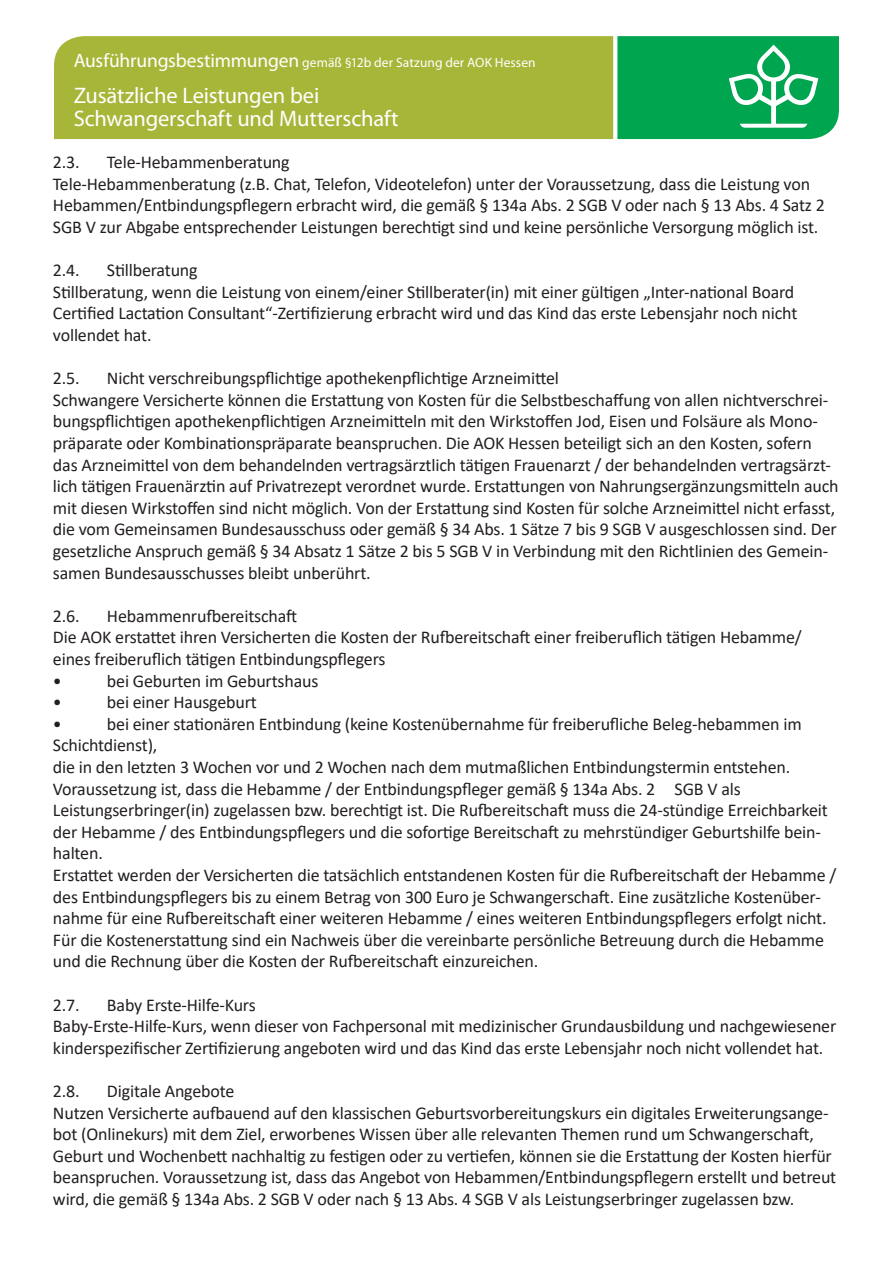
<style>
.page{position:relative;width:893px;height:1263px;background:#fff}
.page>*{position:absolute;margin:0;border:0;box-sizing:border-box;transform-origin:0 0}
.t1{font:22.5px/22.8px "Myriad Pro";letter-spacing:-.01em;color:#fff}
.t2{font:18px/21.6px "Calibri";letter-spacing:-.01em;color:#231f20}
.t3{font:13.5px "Myriad Pro";letter-spacing:.005em;color:#fff}
.s1{font-size:19.5px}
</style>
<div class="page">
<div style="left:54px;top:36px;width:559px;height:103px;background:#a7b639"></div>
<svg style="left:617px;top:36px;width:222px;height:103px;background:#17ad5f"></svg>
<p class="t3" style="left:74px;top:54px;width:464px"><span class="s1">Ausführungsbestimmungen</span> gemäß §12b der Satzung der AOK Hessen</p>
<p class="t1" style="left:74px;top:83px;width:326px">Zusätzliche Leistungen bei<br>Schwangerschaft und Mutterschaft</p>
<p class="t2" style="left:53px;top:151px;width:773px;text-indent:54px">Tele-Hebammenberatung<br>Tele-Hebammenberatung (z.B. Chat, Telefon, Videotelefon) unter der Voraussetzung, dass die Leistung von Hebammen/Entbindungspflegern erbracht wird, die gemäß § 134a Abs. 2 SGB V oder nach § 13 Abs. 4 Satz 2<br>SGB V zur Abgabe entsprechender Leistungen berechtigt sind und keine persönliche Versorgung möglich ist.</p>
<p class="t2" style="left:53px;top:259px;width:28px">2.4.</p>
<p class="t2" style="left:53px;top:151px;width:28px">2.3.</p>
<p class="t2" style="left:53px;top:259px;width:746px;text-indent:54px">Stillberatung<br>Stillberatung, wenn die Leistung von einem/einer Stillberater(in) mit einer gültigen „Inter-national Board Certified Lactation Consultant“-Zertifizierung erbracht wird und das Kind das erste Lebensjahr noch nicht vollendet hat.</p>
<p class="t2" style="left:53px;top:367px;width:28px">2.5.</p>
<p class="t2" style="left:53px;top:367px;width:787px;text-indent:54px">Nicht verschreibungspflichtige apothekenpflichtige Arzneimittel<br>Schwangere Versicherte können die Erstattung von Kosten für die Selbstbeschaffung von allen nichtverschrei&shy;bungspflichtigen apothekenpflichtigen Arzneimitteln mit den Wirkstoffen Jod, Eisen und Folsäure als Mono&shy;präparate oder Kombinationspräparate beanspruchen. Die AOK Hessen beteiligt sich an den Kosten, sofern das Arzneimittel von dem behandelnden vertragsärztlich tätigen Frauenarzt / der behandelnden vertragsärzt&shy;lich tätigen Frauenärztin auf Privatrezept verordnet wurde. Erstattungen von Nahrungsergänzungsmitteln auch mit diesen Wirkstoffen sind nicht möglich. Von der Erstattung sind Kosten für solche Arzneimittel nicht erfasst, die vom Gemeinsamen Bundesausschuss oder gemäß § 34 Abs. 1 Sätze 7 bis 9 SGB V ausgeschlossen sind. Der gesetzliche Anspruch gemäß § 34 Absatz 1 Sätze 2 bis 5 SGB V in Verbindung mit den Richtlinien des Gemein&shy;samen Bundesausschusses bleibt unberührt.</p>
<p class="t2" style="left:53px;top:604px;width:28px">2.6.</p>
<p class="t2" style="left:53px;top:604px;width:750px;text-indent:54px">Hebammenrufbereitschaft<br>Die AOK erstattet ihren Versicherten die Kosten der Rufbereitschaft einer freiberuflich tätigen Hebamme/ eines freiberuflich tätigen Entbindungspflegers<br>•</p>
<p class="t2" style="left:107px;top:669px;width:213px">bei Geburten im Geburtshaus</p>
<p class="t2" style="left:53px;top:691px;width:10px">•</p>
<p class="t2" style="left:107px;top:691px;width:151px">bei einer Hausgeburt</p>
<p class="t2" style="left:53px;top:712px;width:10px">•</p>
<p class="t2" style="left:53px;top:712px;width:785px;text-indent:54px">bei einer stationären Entbindung (keine Kostenübernahme für freiberufliche Beleg-hebammen im Schichtdienst),<br>die in den letzten 3 Wochen vor und 2 Wochen nach dem mutmaßlichen Entbindungstermin entstehen.<br>Voraussetzung ist, dass die Hebamme / der Entbindungspfleger gemäß § 134a Abs. 2 SGB V als Leistungserbringer(in) zugelassen bzw. berechtigt ist. Die Rufbereitschaft muss die 24-stündige Erreichbarkeit der Hebamme / des Entbindungspflegers und die sofortige Bereitschaft zu mehrstündiger Geburtshilfe bein&shy;halten.<br>Erstattet werden der Versicherten die tatsächlich entstandenen Kosten für die Rufbereitschaft der Hebamme / des Entbindungspflegers bis zu einem Betrag von 300 Euro je Schwangerschaft. Eine zusätzliche Kostenüber&shy;nahme für eine Rufbereitschaft einer weiteren Hebamme / eines weiteren Entbindungspflegers erfolgt nicht.<br>Für die Kostenerstattung sind ein Nachweis über die vereinbarte persönliche Betreuung durch die Hebamme und die Rechnung über die Kosten der Rufbereitschaft einzureichen.</p>
<p class="t2" style="left:53px;top:993px;width:28px">2.7.</p>
<p class="t2" style="left:53px;top:993px;width:785px;text-indent:54px">Baby Erste-Hilfe-Kurs<br>Baby-Erste-Hilfe-Kurs, wenn dieser von Fachpersonal mit medizinischer Grundausbildung und nachgewiesener kinderspezifischer Zertifizierung angeboten wird und das Kind das erste Lebensjahr noch nicht vollendet hat.</p>
<p class="t2" style="left:53px;top:1080px;width:28px">2.8.</p>
<p class="t2" style="left:53px;top:1080px;width:785px;text-indent:54px">Digitale Angebote<br>Nutzen Versicherte aufbauend auf den klassischen Geburtsvorbereitungskurs ein digitales Erweiterungsange&shy;bot (Onlinekurs) mit dem Ziel, erworbenes Wissen über alle relevanten Themen rund um Schwangerschaft, Geburt und Wochenbett nachhaltig zu festigen oder zu vertiefen, können sie die Erstattung der Kosten hierfür beanspruchen. Voraussetzung ist, dass das Angebot von Hebammen/Entbindungspflegern erstellt und betreut wird, die gemäß § 134a Abs. 2 SGB V oder nach § 13 Abs. 4 SGB V als Leistungserbringer zugelassen bzw.</p>
</div>
